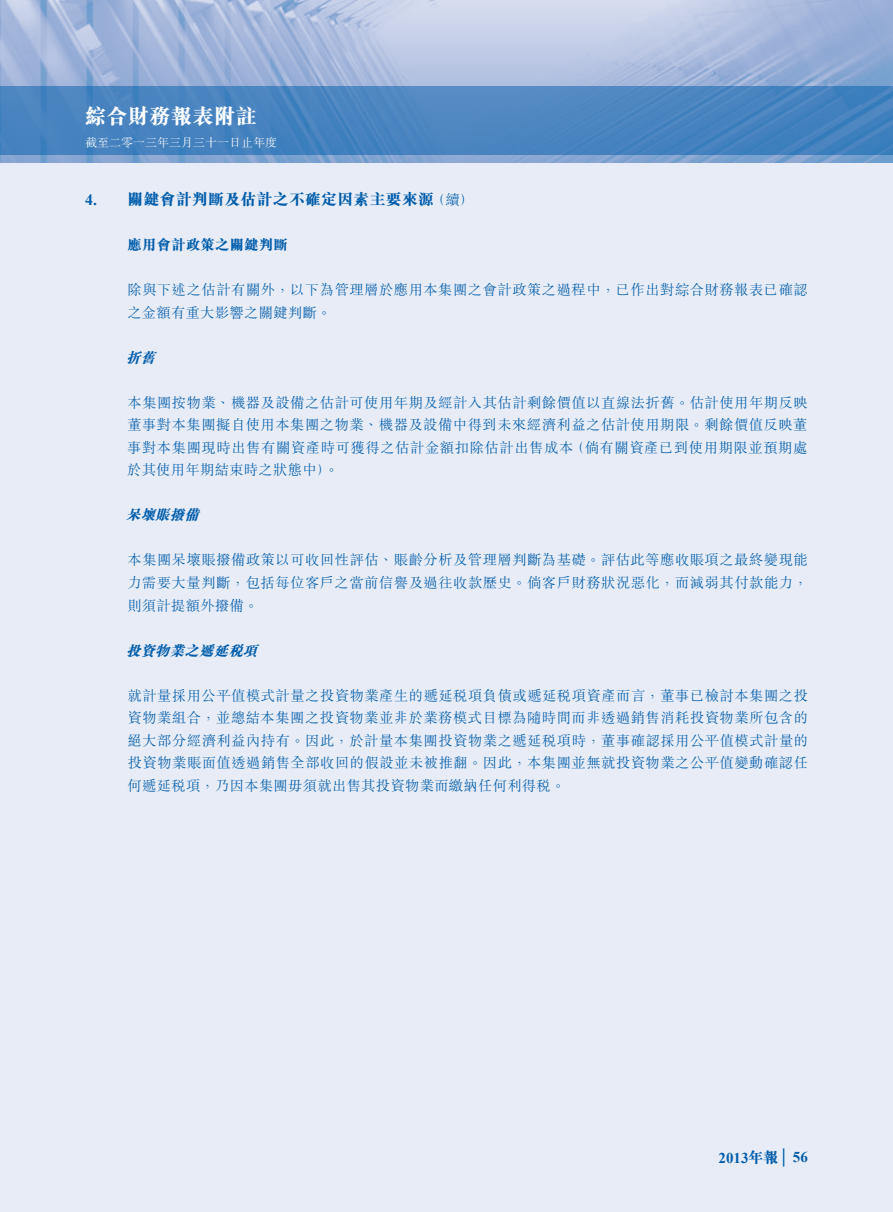
<style>
.page{position:relative;width:893px;height:1212px;background:#e8ecf6}
.page>*{position:absolute;margin:0;border:0;box-sizing:border-box;transform-origin:0 0}
.t1{font:800 21px "M Sung HK";letter-spacing:.025em;color:#fff}
.t2{font:800 15.75px "M Sung HK";letter-spacing:.025em;color:#015dab}
.t3{font:700 15px "Times New Roman";color:#015dab}
.t4{font:300 14.25px/22.5px "M Sung HK";letter-spacing:.04em;color:#015dab;text-align:justify}
.t5{font:italic 800 14.25px "M Sung HK";color:#015dab}
.t6{font:800 14.25px "M Sung HK";letter-spacing:.025em;color:#015dab}
.t7{font:300 12px "M Sung HK";color:#fff}
.s1{font-family:"Times New Roman";font-weight:700}
.s2{font-weight:300;font-size:14.25px}
.s3{font-family:"M Sung HK";font-weight:800}
</style>
<div class="page">
<img style="left:0;top:0;width:893px;height:162px">
<svg style="left:0;top:87px;width:893px;height:68px;background:#4883bf"></svg>
<h1 class="t1" style="left:85px;top:101px;width:173px">綜合財務報表附註</h1>
<p class="t7" style="left:85px;top:134px;width:193px">截至二零一三年三月三十一日止年度</p>
<p class="t2" style="left:85px;top:189px;width:391px"><span class="s1">4.</span> 關鍵會計判斷及估計之不確定因素主要來源<span class="s2">（續）</span></p>
<p class="t6" style="left:128px;top:235px;width:162px">應用會計政策之關鍵判斷</p>
<p class="t4" style="left:127px;top:278px;width:682px">除與下述之估計有關外，以下為管理層於應用本集團之會計政策之過程中，已作出對綜合財務報表已確認之金額有重大影響之關鍵判斷。</p>
<p class="t5" style="left:126px;top:348px;width:35px">折舊</p>
<p class="t4" style="left:127px;top:391px;width:682px">本集團按物業、機器及設備之估計可使用年期及經計入其估計剩餘價值以直線法折舊。估計使用年期反映董事對本集團擬自使用本集團之物業、機器及設備中得到未來經濟利益之估計使用期限。剩餘價值反映董事對本集團現時出售有關資產時可獲得之估計金額扣除估計出售成本（倘有關資產已到使用期限並預期處於其使用年期結束時之狀態中）。</p>
<p class="t5" style="left:126px;top:505px;width:79px">呆壞賬撥備</p>
<p class="t4" style="left:127px;top:548px;width:682px">本集團呆壞賬撥備政策以可收回性評估、賬齡分析及管理層判斷為基礎。評估此等應收賬項之最終變現能力需要大量判斷，包括每位客戶之當前信譽及過往收款歷史。倘客戶財務狀況惡化，而減弱其付款能力，則須計提額外撥備。</p>
<p class="t5" style="left:126px;top:640px;width:138px">投資物業之遞延稅項</p>
<p class="t4" style="left:128px;top:683px;width:682px">就計量採用公平值模式計量之投資物業產生的遞延稅項負債或遞延稅項資產而言，董事已檢討本集團之投資物業組合，並總結本集團之投資物業並非於業務模式目標為隨時間而非透過銷售消耗投資物業所包含的絕大部分經濟利益內持有。因此，於計量本集團投資物業之遞延稅項時，董事確認採用公平值模式計量的投資物業賬面值透過銷售全部收回的假設並未被推翻。因此，本集團並無就投資物業之公平值變動確認任何遞延稅項，乃因本集團毋須就出售其投資物業而繳納任何利得稅。</p>
<p class="t3" style="left:719px;top:1147px;width:91px">2013<span class="s3">年報</span>│ 56</p>
</div>
